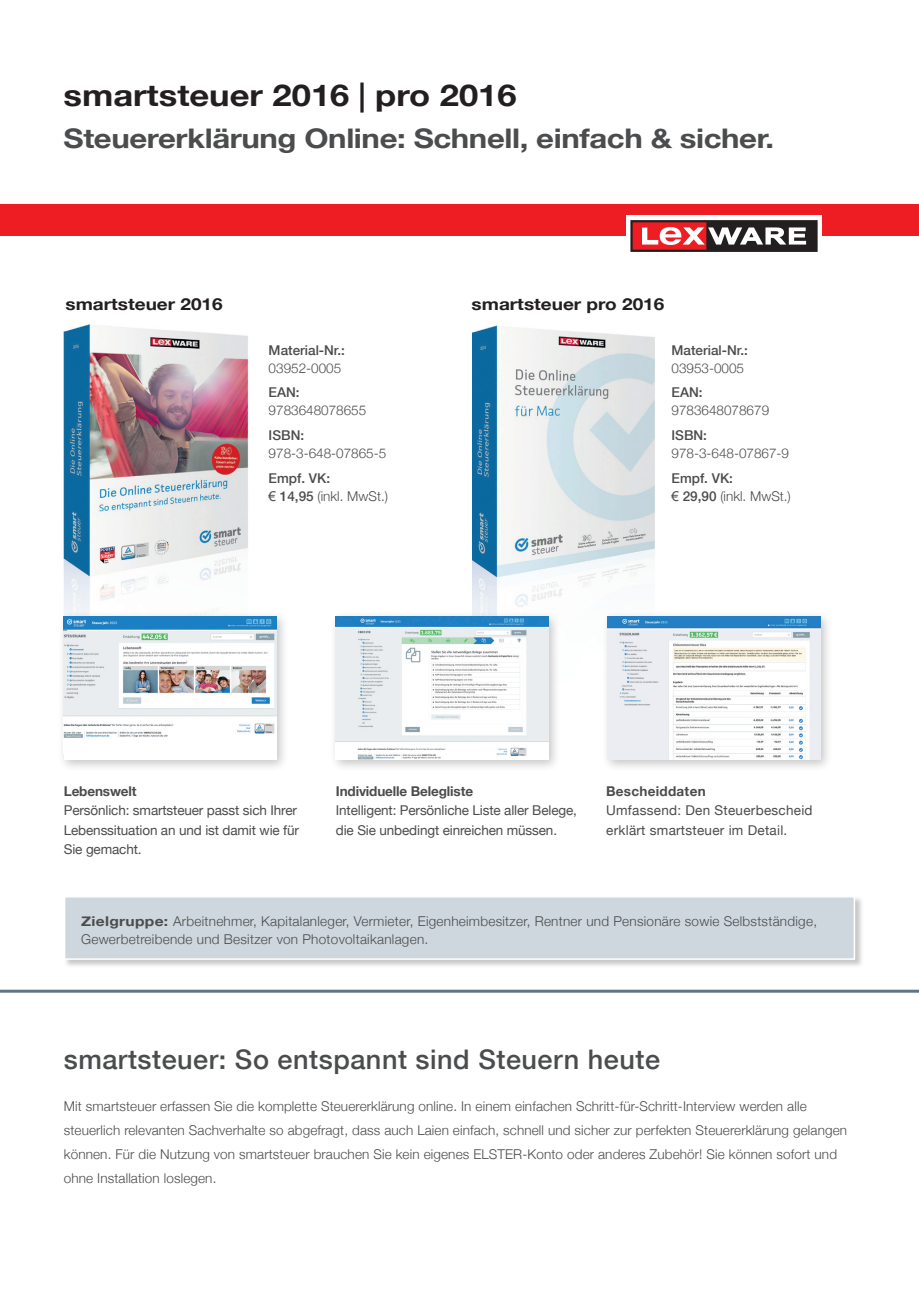
<style>
.page{position:relative;width:919px;height:1289px;background:#fff}
.page>*{position:absolute;margin:0;border:0;box-sizing:border-box;transform-origin:0 0}
.t1{font:700 30px "Helvetica Neue";color:#231f20;scale:1.15 1}
.t2{font:700 27px "Helvetica Neue";letter-spacing:-.01em;color:#4b4c4d;scale:1.15 1}
.t3{font:500 27px "Helvetica Neue";letter-spacing:.02em;color:#4b4c4d}
.t4{font:700 16.5px "Helvetica Neue";color:#231f20;scale:1.15 1}
.t5{font:300 13.5px/24px "Helvetica Neue";letter-spacing:.01em;color:#4b4c4d}
.t6{font:13.5px/19.5px "Helvetica Neue";letter-spacing:-.01em;color:#4b4c4d}
.t7{font:500 13.5px "Helvetica Neue";color:#4b4c4d}
.t8{font:13.5px/19.5px "Helvetica Neue";letter-spacing:.02em;color:#4b4c4d}
.t9{font:700 13.5px "Helvetica Neue";letter-spacing:-.01em;color:#4b4c4d}
.t10{font:700 13.5px "Helvetica Neue";letter-spacing:.02em;color:#4b4c4d}
.s1{font-family:"Arial";font-weight:400}
.s2{font-weight:500}
.s3{font-weight:700}
</style>
<div class="page">
<div style="left:0;top:204px;width:918px;height:32px;background:#ee1d23"></div>
<div style="left:626px;top:215px;width:195px;height:32px;background:#fff"></div>
<div style="left:630px;top:220px;width:187px;height:32px;background:#231f20"></div>
<svg style="left:632px;top:222px;width:174px;height:28px"></svg>
<div style="left:63px;top:895px;width:801px;height:73px;background:#231f20;opacity:.25"></div>
<div style="left:64px;top:896px;width:791px;height:63px;background:#ced7dd;border:2px solid #fff"></div>
<img style="left:472px;top:325px;width:183px;height:286px">
<img style="left:63px;top:324px;width:186px;height:287px">
<div style="left:58px;top:611px;width:230px;height:160px;background:#231f20;opacity:.25"></div>
<div style="left:64px;top:617px;width:212px;height:142px;background:#fff"></div>
<img style="left:64px;top:617px;width:212px;height:121px">
<div style="left:330px;top:611px;width:230px;height:160px;background:#231f20;opacity:.25"></div>
<img style="left:336px;top:617px;width:212px;height:142px">
<div style="left:602px;top:611px;width:230px;height:160px;background:#231f20;opacity:.25"></div>
<img style="left:608px;top:617px;width:212px;height:142px">
<hr style="left:0;top:989px;width:918px;height:3px;background:#5e7682">
<p class="t1" style="left:64px;top:68px;width:395px">smartsteuer 2016 | pro 2016</p>
<p class="t2" style="left:64px;top:114px;width:619px">Steuererklärung Online: Schnell, einfach &amp; sicher.</p>
<p class="t4" style="left:66px;top:289px;width:138px">smartsteuer 2016</p>
<p class="t7" style="left:268px;top:339px;width:78px">Material-Nr.:</p>
<p class="t5" style="left:268px;top:355px;width:74px">03952-0005</p>
<p class="t7" style="left:268px;top:381px;width:33px">EAN:</p>
<p class="t5" style="left:268px;top:398px;width:99px">9783648078655</p>
<p class="t7" style="left:268px;top:424px;width:37px">ISBN:</p>
<p class="t5" style="left:268px;top:440px;width:119px">978-3-648-07865-5</p>
<p class="t7" style="left:268px;top:467px;width:63px">Empf. VK:</p>
<p class="t5" style="left:268px;top:483px;width:121px"><span class="s1">€</span> <span class="s2">14,95</span> (inkl. MwSt.)</p>
<p class="t4" style="left:471px;top:289px;width:169px">smartsteuer pro 2016</p>
<p class="t7" style="left:671px;top:339px;width:78px">Material-Nr.:</p>
<p class="t5" style="left:671px;top:355px;width:74px">03953-0005</p>
<p class="t7" style="left:671px;top:381px;width:33px">EAN:</p>
<p class="t5" style="left:671px;top:398px;width:99px">9783648078679</p>
<p class="t7" style="left:671px;top:424px;width:37px">ISBN:</p>
<p class="t5" style="left:671px;top:440px;width:119px">978-3-648-07867-9</p>
<p class="t7" style="left:671px;top:467px;width:63px">Empf. VK:</p>
<p class="t5" style="left:671px;top:483px;width:121px"><span class="s1">€</span> <span class="s2">29,90</span> (inkl. MwSt.)</p>
<p class="t9" style="left:64px;top:778px;width:74px">Lebenswelt</p>
<p class="t6" style="left:64px;top:799px;width:237px">Persönlich: smartsteuer passt sich Ihrer<br>Lebenssituation an und ist damit wie für<br>Sie gemacht.</p>
<p class="t9" style="left:336px;top:778px;width:139px">Individuelle Belegliste</p>
<p class="t6" style="left:336px;top:799px;width:242px">Intelligent: Persönliche Liste aller Belege, die Sie unbedingt einreichen müssen.</p>
<p class="t10" style="left:606px;top:778px;width:101px">Bescheiddaten</p>
<p class="t8" style="left:606px;top:799px;width:208px">Umfassend: Den Steuerbescheid erklärt smartsteuer im Detail.</p>
<p class="t5" style="left:81px;top:910px;width:737px;line-height:18px"><span class="s3">Zielgruppe:</span> Arbeitnehmer, Kapitalanleger, Vermieter, Eigenheimbesitzer, Rentner und Pensionäre sowie Selbstständige,<br>Gewerbetreibende und Besitzer von Photovoltaikanlagen.</p>
<p class="t3" style="left:64px;top:1037px;width:597px">smartsteuer: So entspannt sind Steuern heute</p>
<p class="t5" style="left:64px;top:1093px;width:784px">Mit smartsteuer erfassen Sie die komplette Steuererklärung online. In einem einfachen Schritt-für-Schritt-Interview werden alle steuerlich relevanten Sachverhalte so abgefragt, dass auch Laien einfach, schnell und sicher zur perfekten Steuererklärung gelangen können. Für die Nutzung von smartsteuer brauchen Sie kein eigenes ELSTER-Konto oder anderes Zubehör! Sie können sofort und ohne Installation loslegen.</p>
</div>
